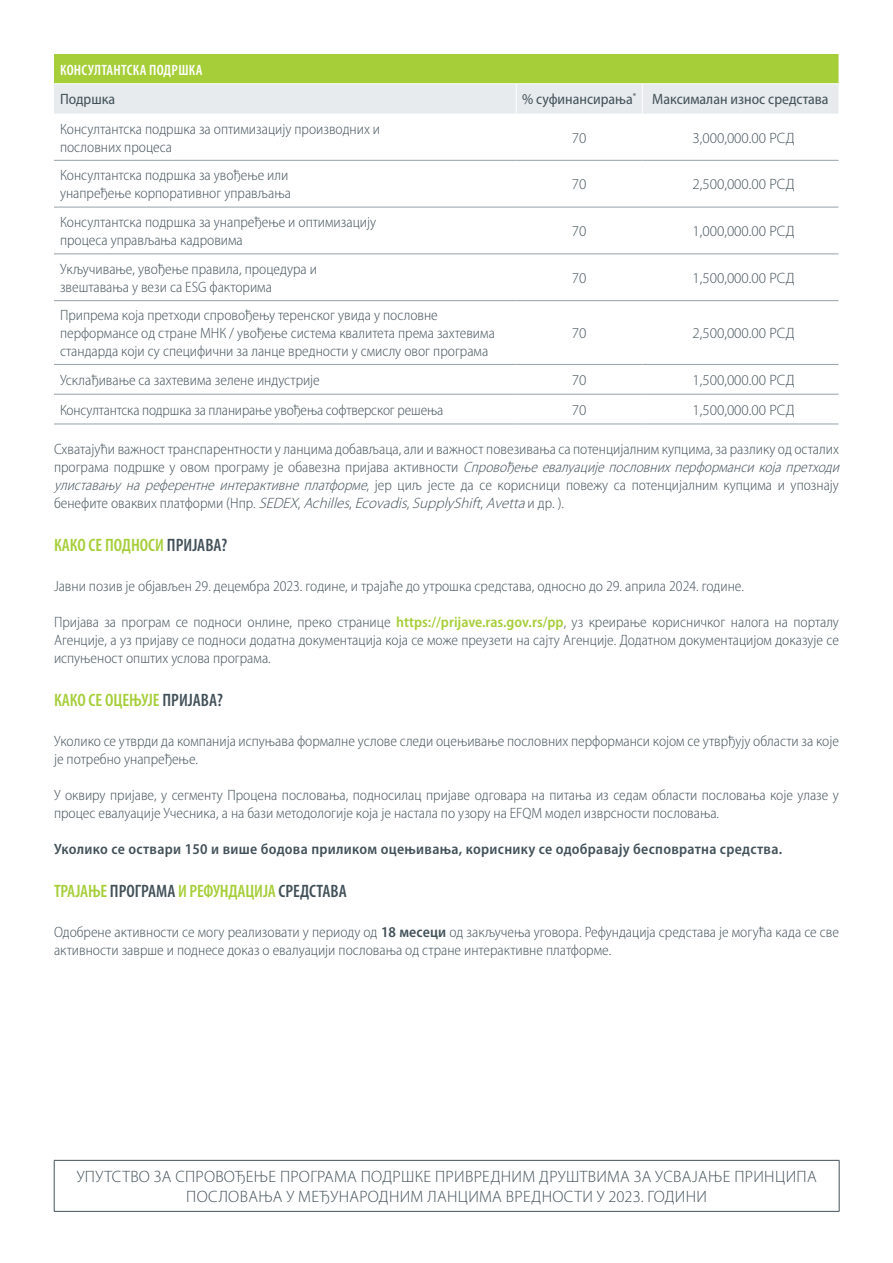
<style>
.page{position:relative;width:893px;height:1263px;background:#fff}
.page>*{position:absolute;margin:0;border:0;box-sizing:border-box;transform-origin:0 0}
.t1{font:600 condensed 18px "Myriad Pro";color:#a6ce39}
.t2{font:300 16.5px/19.8px "Myriad Pro";letter-spacing:.02em;color:#425159;text-align:center}
.t3{font:300 semi-condensed 15px/18px "Myriad Pro";color:#425159}
.t4{font:300 15px "Myriad Pro";color:#425159}
.t5{font:600 semi-condensed 15px "Myriad Pro";letter-spacing:.02em;color:#425159}
.t6{font:semi-condensed 15px "Myriad Pro";color:#425159}
.t7{font:600 condensed 15px "Myriad Pro";letter-spacing:.02em;color:#fff}
.s1{font-style:italic}
.s2{font-style:italic;font-stretch:normal}
.s3{color:#425159}
.s4{font-weight:600;color:#a6ce39}
.s5{font-weight:600}
</style>
<div class="page">
<svg style="left:54px;top:54px;width:784px;height:60px;background:#c7dd94"></svg>
<hr style="left:54px;top:160px;width:462px;height:1px;background:#94a2aa">
<hr style="left:516px;top:160px;width:126px;height:1px;background:#94a2aa">
<hr style="left:642px;top:160px;width:196px;height:1px;background:#94a2aa">
<hr style="left:54px;top:207px;width:462px;height:1px;background:#94a2aa">
<hr style="left:516px;top:207px;width:126px;height:1px;background:#94a2aa">
<hr style="left:642px;top:207px;width:196px;height:1px;background:#94a2aa">
<hr style="left:54px;top:254px;width:462px;height:1px;background:#94a2aa">
<hr style="left:516px;top:254px;width:126px;height:1px;background:#94a2aa">
<hr style="left:642px;top:254px;width:196px;height:1px;background:#94a2aa">
<hr style="left:54px;top:300px;width:462px;height:1px;background:#94a2aa">
<hr style="left:516px;top:300px;width:126px;height:1px;background:#94a2aa">
<hr style="left:642px;top:300px;width:196px;height:1px;background:#94a2aa">
<hr style="left:54px;top:364px;width:462px;height:1px;background:#94a2aa">
<hr style="left:516px;top:364px;width:126px;height:1px;background:#94a2aa">
<hr style="left:642px;top:364px;width:196px;height:1px;background:#94a2aa">
<hr style="left:54px;top:394px;width:462px;height:1px;background:#94a2aa">
<hr style="left:516px;top:394px;width:126px;height:1px;background:#94a2aa">
<hr style="left:642px;top:394px;width:196px;height:1px;background:#94a2aa">
<hr style="left:54px;top:424px;width:462px;height:1px;background:#94a2aa">
<hr style="left:516px;top:424px;width:126px;height:1px;background:#94a2aa">
<hr style="left:642px;top:424px;width:196px;height:1px;background:#94a2aa">
<hr style="left:516px;top:84px;width:1px;height:30px;background:#fff">
<hr style="left:642px;top:84px;width:1px;height:30px;background:#fff">
<hr style="left:516px;top:84px;width:126px;height:1px;background:#fff">
<hr style="left:642px;top:84px;width:196px;height:1px;background:#fff">
<hr style="left:54px;top:84px;width:462px;height:1px;background:#fff">
<hr style="left:54px;top:1160px;width:785px;height:1px;background:#425159">
<hr style="left:54px;top:1160px;width:1px;height:51px;background:#425159">
<hr style="left:839px;top:1160px;width:1px;height:51px;background:#425159">
<hr style="left:54px;top:1211px;width:785px;height:1px;background:#425159">
<p class="t7" style="left:60px;top:60px;width:144px">КОНСУЛТАНТСКА ПОДРШКА</p>
<p class="t6" style="left:60px;top:91px;width:57px">Подршка</p>
<p class="t6" style="left:522px;top:91px;width:116px">% суфинансирања<sup>*</sup></p>
<p class="t6" style="left:652px;top:91px;width:178px">Максималан износ средстава</p>
<p class="t3" style="left:60px;top:119px;width:322px">Консултантска подршка за оптимизацију производних и</p>
<p class="t3" style="left:60px;top:137px;width:113px">пословних процеса</p>
<p class="t4" style="left:572px;top:129px;width:16px">70</p>
<p class="t4" style="left:692px;top:129px;width:104px">3,000,000.00 РСД</p>
<p class="t3" style="left:60px;top:166px;width:230px">Консултантска подршка за увођење или</p>
<p class="t3" style="left:60px;top:184px;width:232px">унапређење корпоративног управљања</p>
<p class="t3" style="left:60px;top:213px;width:318px">Консултантска подршка за унапређење и оптимизацију</p>
<p class="t3" style="left:60px;top:231px;width:184px">процеса управљања кадровима</p>
<p class="t3" style="left:60px;top:260px;width:259px">Укључивање, увођење правила, процедура и</p>
<p class="t3" style="left:60px;top:278px;width:213px">звештавања у вези са ESG факторима</p>
<p class="t3" style="left:60px;top:306px;width:436px">Припрема која претходи спровођењу теренског увида у пословне перформансе од стране МНК / увођење система квалитета према захтевима стандарда који су специфични за ланце вредности у смислу овог програма</p>
<p class="t4" style="left:572px;top:175px;width:16px">70</p>
<p class="t4" style="left:692px;top:175px;width:104px">2,500,000.00 РСД</p>
<p class="t4" style="left:572px;top:222px;width:16px">70</p>
<p class="t4" style="left:692px;top:222px;width:104px">1,000,000.00 РСД</p>
<p class="t4" style="left:572px;top:269px;width:16px">70</p>
<p class="t4" style="left:692px;top:269px;width:104px">1,500,000.00 РСД</p>
<p class="t4" style="left:572px;top:324px;width:16px">70</p>
<p class="t4" style="left:692px;top:324px;width:104px">2,500,000.00 РСД</p>
<p class="t3" style="left:60px;top:371px;width:261px">Усклађивање са захтевима зелене индустрије</p>
<p class="t4" style="left:572px;top:371px;width:16px">70</p>
<p class="t4" style="left:692px;top:371px;width:104px">1,500,000.00 РСД</p>
<p class="t3" style="left:60px;top:401px;width:385px">Консултантска подршка за планирање увођења софтверског решења</p>
<p class="t4" style="left:572px;top:401px;width:16px">70</p>
<p class="t4" style="left:692px;top:401px;width:104px">1,500,000.00 РСД</p>
<p class="t3" style="left:54px;top:440px;width:791px">Схватајући важност транспарентности у ланцима добављаца, али и важност повезивања са потенцијалним купцима, за разлику од осталих програма подршке у овом програму је обавезна пријава активности <span class="s1">Спровођењеевалуацијепословнихперформансикојапретходи улиставању на референтне интерактивне платформе</span>, јер циљ јесте да се корисници повежу са потенцијалним купцима и упознају б е н е ф и т е о в а к в и х п л а т ф о р м и ( Н п р . <span class="s2">SEDEX</span>, <span class="s2">Achilles</span>, <span class="s2">Ecovadis</span>, <span class="s2">SupplyShift</span>, <span class="s2">Avetta</span>и д р . ) .</p>
<p class="t1" style="left:54px;top:534px;width:175px">КАКО СЕ ПОДНОСИ <span class="s3">ПРИЈАВА?</span></p>
<p class="t3" style="left:54px;top:577px;width:692px">Јавни позив је објављен 29. децембра 2023. године, и трајаће до утрошка средстава, односно до 29. априла 2024. године.</p>
<p class="t3" style="left:54px;top:613px;width:786px;text-align:justify">Пријава за програм се подноси онлине, преко странице <span class="s4">https://prijave.ras.gov.rs/pp</span>, уз креирање корисничког налога на порталу Агенције, а уз пријаву се подноси додатна документација која се може преузети на сајту Агенције. Додатном документацијом доказује се испуњеност општих услова програма.</p>
<p class="t1" style="left:54px;top:689px;width:170px">КАКО СЕ ОЦЕЊУЈЕ <span class="s3">ПРИЈАВА?</span></p>
<p class="t3" style="left:54px;top:732px;width:786px">Уколико се утврди да компанија испуњава формалне услове следи оцењивање пословних перформанси којом се утврђују области за које је потребно унапређење.</p>
<p class="t3" style="left:54px;top:786px;width:786px">У оквиру пријаве, у сегменту Процена пословања, подносилац пријаве одговара на питања из седам области пословања које улазе у процес евалуације Учесника, а на бази методологије која је настала по узору на EFQM модел изврсности пословања.</p>
<p class="t5" style="left:54px;top:839px;width:730px">Уколико се оствари 150 и више бодова приликом оцењивања, кориснику се одобравају бесповратна средства.</p>
<p class="t1" style="left:54px;top:880px;width:294px">ТРАЈАЊЕ <span class="s3">ПРОГРАМА</span> И РЕФУНДАЦИЈА <span class="s3">СРЕДСТАВА</span></p>
<p class="t3" style="left:54px;top:922px;width:786px">Одобрене активности се могу реализовати у периоду од <span class="s5">18 месеци</span> од закључења уговора. Рефундација средстава је могућа када се све активности заврше и поднесе доказ о евалуацији пословања од стране интерактивне платформе.</p>
<p class="t2" style="left:77px;top:1166px;width:741px">УПУТСТВО ЗА СПРОВОЂЕЊЕ ПРОГРАМА ПОДРШКЕ ПРИВРЕДНИМ ДРУШТВИМА ЗА УСВАЈАЊЕ ПРИНЦИПА<br>ПОСЛОВАЊА У МЕЂУНАРОДНИМ ЛАНЦИМА ВРЕДНОСТИ У 2023. ГОДИНИ</p>
</div>
